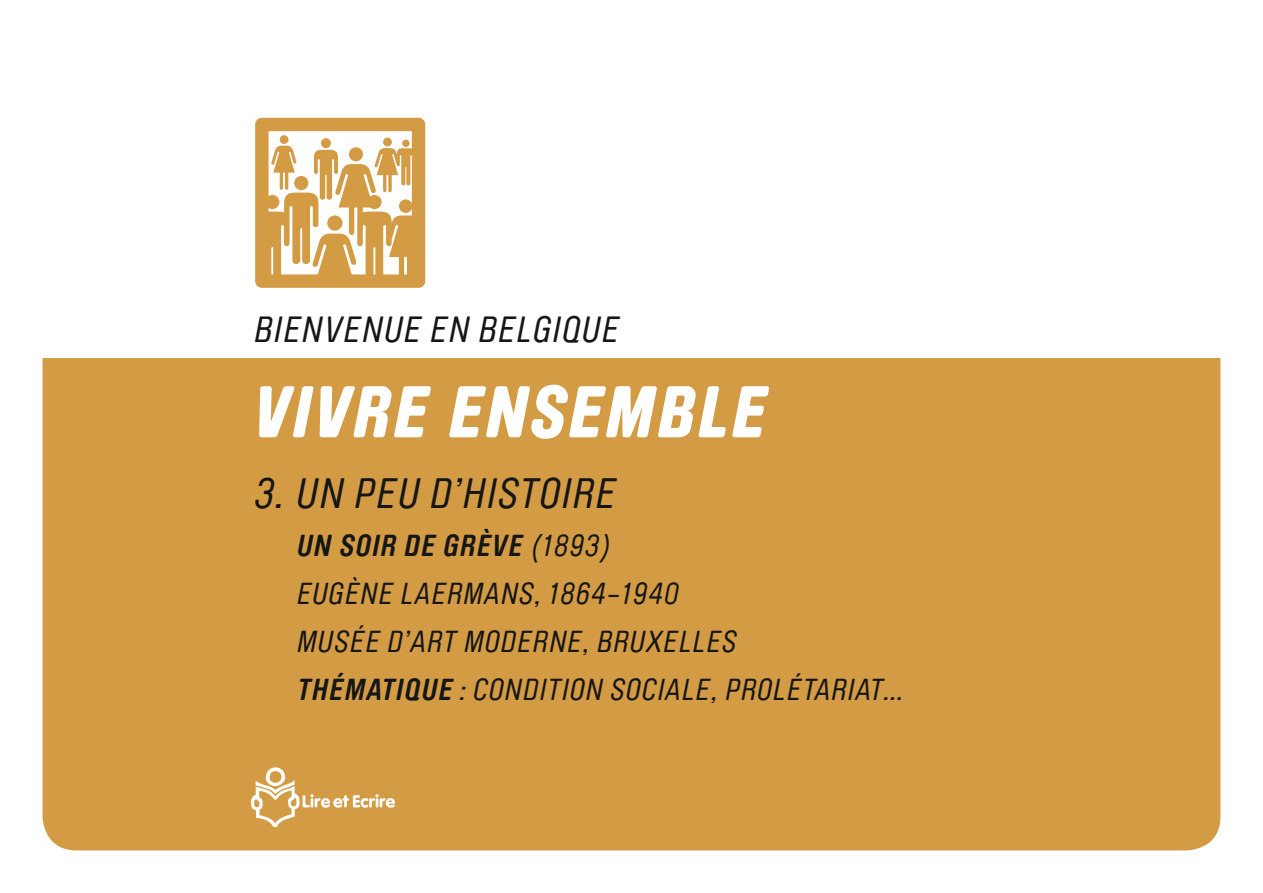
<style>
.page{position:relative;width:1263px;height:893px;background:#fff}
.page>*{position:absolute;margin:0;border:0;box-sizing:border-box;transform-origin:0 0}
.t1{font:italic 900 72px "Brauer Neue";letter-spacing:.05em;color:#fff}
.t2{font:italic 42px "Brauer Neue";letter-spacing:.05em;color:#151616}
.t3{font:italic 36px "Brauer Neue";letter-spacing:.05em;color:#151616}
.t4{font:italic 30px "Brauer Neue";letter-spacing:.05em;color:#151616}
.t5{font:italic 700 30px "Brauer Neue";letter-spacing:.05em;color:#151616}
.s1{font-weight:400}
.s2{font-weight:700}
</style>
<div class="page">
<div style="left:43px;top:43px;width:1177px;height:807px;background:#d49b45;border-radius:34px"></div>
<div style="left:0;top:0;width:1263px;height:357px;background:#fff"></div>
<svg style="left:255px;top:118px;width:170px;height:170px"></svg>
<div style="left:321px;top:138px;width:10px;height:10px;background:#d49b45;border-radius:50%"></div>
<div style="left:402px;top:140px;width:7px;height:7px;background:#d49b45;border-radius:50%"></div>
<svg style="left:251px;top:767px;width:144px;height:61px"></svg>
<p class="t3" style="left:255px;top:310px;width:366px">BIENVENUE EN BELGIQUE</p>
<h1 class="t1" style="left:255px;top:370px;width:513px">VIVRE ENSEMBLE</h1>
<h2 class="t2" style="left:255px;top:470px;width:363px">3. UN PEU D’HISTOIRE</h2>
<p class="t5" style="left:298px;top:529px;width:316px">UN SOIR DE GRÈVE <span class="s1">(1893)</span></p>
<p class="t4" style="left:255px;top:577px;width:426px">EUGÈNE LAERMANS, 1864-1940</p>
<p class="t4" style="left:298px;top:625px;width:441px">MUSÉE D’ART MODERNE, BRUXELLES</p>
<p class="t4" style="left:255px;top:673px;width:650px"><span class="s2">THÉMATIQUE</span> : CONDITION SOCIALE, PROLÉTARIAT…</p>
</div>
